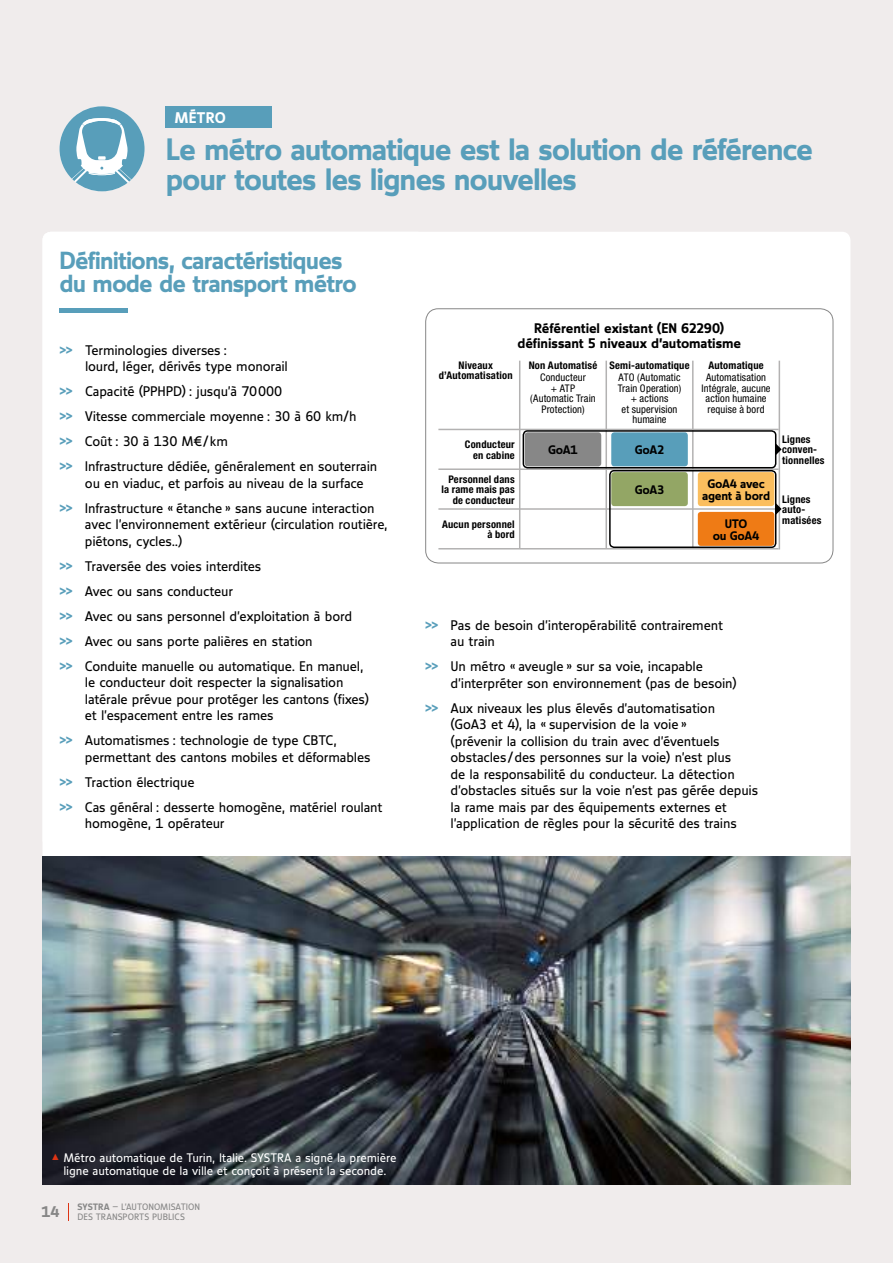
<style>
.page{position:relative;width:893px;height:1263px;background:#f0ecec}
.page>*{position:absolute;margin:0;border:0;box-sizing:border-box;transform-origin:0 0}
.t1{font:30px/30px "Speech Bold Tf";letter-spacing:-.04em;color:#589eba}
.t2{font:24px/22.5px "Speech Bold Tf";letter-spacing:-.035em;color:#589eba}
.t3{font:15px "Speech Bold Tf";letter-spacing:.005em;color:#fff}
.t4{font:13.5px/16.5px "Speech Book Tf";letter-spacing:-.015em;color:#000}
.t5{font:13.5px/15px "Speech Bold Tf";letter-spacing:-.01em;color:#000;text-align:center}
.t6{font:12px/13.5px "Speech Book Tf";letter-spacing:-.01em;color:#fff;text-align:center}
.t7{font:12px/12px "Speech Bold Tf";letter-spacing:-.02em;color:#000;text-align:center}
.t8{font:700 condensed 10.5px/10.5px "Helvetica Neue LT";letter-spacing:.02em;color:#000;text-align:right}
.t9{font:condensed 10.5px/10.5px "Helvetica Neue LT";letter-spacing:.015em;color:#000;text-align:center}
.t10{font:9px/9.8px "Speech Book Tf";color:#878787}
.s1{font-family:"Speech Bold Tf";color:#589eba}
.s2{font-family:"The Sans Veolia W5 Pla";font-size:9px;color:#de3414}
.s3{font-family:"Speech Bold Tf"}
</style>
<div class="page">
<div style="left:43px;top:232px;width:807px;height:898px;background:#fff;border-radius:9px"></div>
<hr style="left:60px;top:308px;width:68px;height:4px;background:#589eba">
<svg style="left:60px;top:106px;width:85px;height:85px"></svg>
<img style="left:43px;top:857px;width:807px;height:327px">
<div style="left:166px;top:106px;width:106px;height:22px;background:#589eba"></div>
<svg style="left:68px;top:1203px;width:1px;height:17px"></svg>
<div style="left:425px;top:308px;width:408px;height:255px;border:1px solid #878787;border-radius:13px"></div>
<div style="left:611px;top:472px;width:77px;height:34px;background:#93a665;border-radius:3px"></div>
<div style="left:698px;top:472px;width:76px;height:34px;background:#fbbe5e;border-radius:3px"></div>
<div style="left:698px;top:512px;width:76px;height:34px;background:#ef7b15;border-radius:3px"></div>
<hr style="left:519px;top:361px;width:1px;height:188px;background:#b3b2b2">
<hr style="left:605px;top:361px;width:2px;height:188px;background:#b3b2b2">
<hr style="left:692px;top:361px;width:2px;height:188px;background:#b3b2b2">
<hr style="left:779px;top:361px;width:1px;height:188px;background:#b3b2b2">
<div style="left:525px;top:432px;width:76px;height:34px;background:#878787;border-radius:3px"></div>
<div style="left:611px;top:432px;width:77px;height:34px;background:#589eba;border-radius:3px"></div>
<hr style="left:438px;top:429px;width:341px;height:1px;background:#b3b2b2">
<hr style="left:438px;top:468px;width:341px;height:2px;background:#b3b2b2">
<hr style="left:438px;top:508px;width:341px;height:2px;background:#b3b2b2">
<hr style="left:438px;top:548px;width:341px;height:1px;background:#b3b2b2">
<div style="left:523px;top:430px;width:253px;height:38px;border:2px solid #000;border-radius:4px"></div>
<svg style="left:776px;top:443px;width:6px;height:12px"></svg>
<div style="left:609px;top:470px;width:167px;height:78px;border:2px solid #000;border-radius:4px"></div>
<svg style="left:776px;top:503px;width:6px;height:12px"></svg>
<p class="t3" style="left:174px;top:109px;width:53px">MÉTRO</p>
<h1 class="t1" style="left:166px;top:134px;width:649px">Le métro automatique est la solution de référence pour toutes les lignes nouvelles</h1>
<h2 class="t2" style="left:60px;top:249px;width:299px">Définitions, caractéristiques du mode de transport métro</h2>
<p class="t4" style="left:85px;top:341px;width:204px;text-indent:-26px"><span class="s1">&gt;&gt;</span> Terminologies diverses :<br>lourd, léger, dérivés type monorail</p>
<p class="t4" style="left:59px;top:379px;width:319px;line-height:25px"><span class="s1">&gt;&gt;</span> Capacité (PPHPD) : jusqu’à 70000<br><span class="s1">&gt;&gt;</span> Vitesse commerciale moyenne : 30 à 60 km/h<br><span class="s1">&gt;&gt;</span> Coût : 30 à 130 M€/km<br><span class="s1">&gt;&gt;</span> Infrastructure dédiée, généralement en souterrain</p>
<p class="t4" style="left:59px;top:470px;width:317px;line-height:25px;text-indent:26px">ou en viaduc, et parfois au niveau de la surface <span class="s1">&gt;&gt;</span> Infrastructure « étanche » sans aucune interaction</p>
<p class="t4" style="left:85px;top:516px;width:304px">avec l’environnement extérieur (circulation routière, piétons, cycles..)</p>
<p class="t4" style="left:59px;top:553px;width:305px;line-height:25px"><span class="s1">&gt;&gt;</span> Traversée des voies interdites<br><span class="s1">&gt;&gt;</span> Avec ou sans conducteur<br><span class="s1">&gt;&gt;</span> Avec ou sans personnel d’exploitation à bord <span class="s1">&gt;&gt;</span> Avec ou sans porte palières en station<br><span class="s1">&gt;&gt;</span> Conduite manuelle ou automatique. En manuel,</p>
<p class="t4" style="left:85px;top:674px;width:286px">le conducteur doit respecter la signalisation latérale prévue pour protéger les cantons (fixes) et l’espacement entre les rames</p>
<p class="t4" style="left:85px;top:732px;width:287px;text-indent:-26px"><span class="s1">&gt;&gt;</span> Automatismes : technologie de type CBTC, permettant des cantons mobiles et déformables</p>
<p class="t4" style="left:59px;top:769px;width:325px;line-height:25px"><span class="s1">&gt;&gt;</span> Traction électrique<br><span class="s1">&gt;&gt;</span> Cas général : desserte homogène, matériel roulant</p>
<p class="t4" style="left:85px;top:815px;width:141px">homogène, 1 opérateur</p>
<p class="t5" style="left:517px;top:320px;width:225px">Référentiel existant (EN 62290) définissant 5 niveaux d’automatisme</p>
<p class="t8" style="left:439px;top:360px;width:75px;text-align:center">Niveaux d’Automatisation</p>
<p class="t8" style="left:529px;top:360px;width:70px">Non Automatisé</p>
<p class="t9" style="left:530px;top:372px;width:67px">Conducteur<br>+ ATP (Automatic Train<br>Protection)</p>
<p class="t8" style="left:609px;top:360px;width:82px">Semi-automatique</p>
<p class="t9" style="left:618px;top:372px;width:65px">ATO (Automatic<br>Train Operation) + actions<br>et supervision humaine</p>
<p class="t8" style="left:708px;top:360px;width:57px">Automatique</p>
<p class="t9" style="left:701px;top:372px;width:71px">Automatisation<br>Intégrale, aucune action humaine requise à bord</p>
<p class="t8" style="left:465px;top:439px;width:51px">Conducteur en cabine</p>
<p class="t7" style="left:548px;top:444px;width:31px">GoA1</p>
<p class="t8" style="left:782px;top:434px;width:44px;text-align:left">Lignes conven&shy;tionnelles</p>
<p class="t7" style="left:635px;top:444px;width:31px">GoA2</p>
<p class="t8" style="left:441px;top:474px;width:75px">Personnel dans la rame mais pas de conducteur</p>
<p class="t8" style="left:442px;top:519px;width:74px">Aucun personnel à bord</p>
<p class="t7" style="left:635px;top:483px;width:31px">GoA3</p>
<p class="t7" style="left:702px;top:477px;width:70px">GoA4 avec agent à bord</p>
<p class="t7" style="left:713px;top:517px;width:48px">UTO<br>ou GoA4</p>
<p class="t8" style="left:782px;top:493px;width:41px;text-align:left">Lignes auto&shy;matisées</p>
<p class="t4" style="left:451px;top:616px;width:274px;text-indent:-26px"><span class="s1">&gt;&gt;</span> Pas de besoin d’interopérabilité contrairement au train</p>
<p class="t4" style="left:451px;top:658px;width:288px;text-indent:-26px"><span class="s1">&gt;&gt;</span> Un métro « aveugle » sur sa voie, incapable d’interpréter son environnement (pas de besoin)</p>
<p class="t4" style="left:451px;top:699px;width:309px;text-indent:-25px"><span class="s1">&gt;&gt;</span> Aux niveaux les plus élevés d’automatisation<br>(GoA3 et 4), la « supervision de la voie »<br>(prévenir la collision du train avec d’éventuels obstacles/des personnes sur la voie) n’est plus<br>de la responsabilité du conducteur. La détection d’obstacles situés sur la voie n’est pas gérée depuis la rame mais par des équipements externes et l’application de règles pour la sécurité des trains</p>
<p class="t6" style="left:51px;top:1151px;width:347px"><span class="s2">▲</span> Métro automatique de Turin, Italie. SYSTRA a signé la première ligne automatique de la ville et conçoit à présent la seconde.</p>
<p class="t10" style="left:42px;top:1202px;width:160px;text-indent:36px"><span class="s3">SYSTRA</span> — L’AUTONOMISATION<br><sup>14</sup> DES TRANSPORTS PUBLICS</p>
</div>
